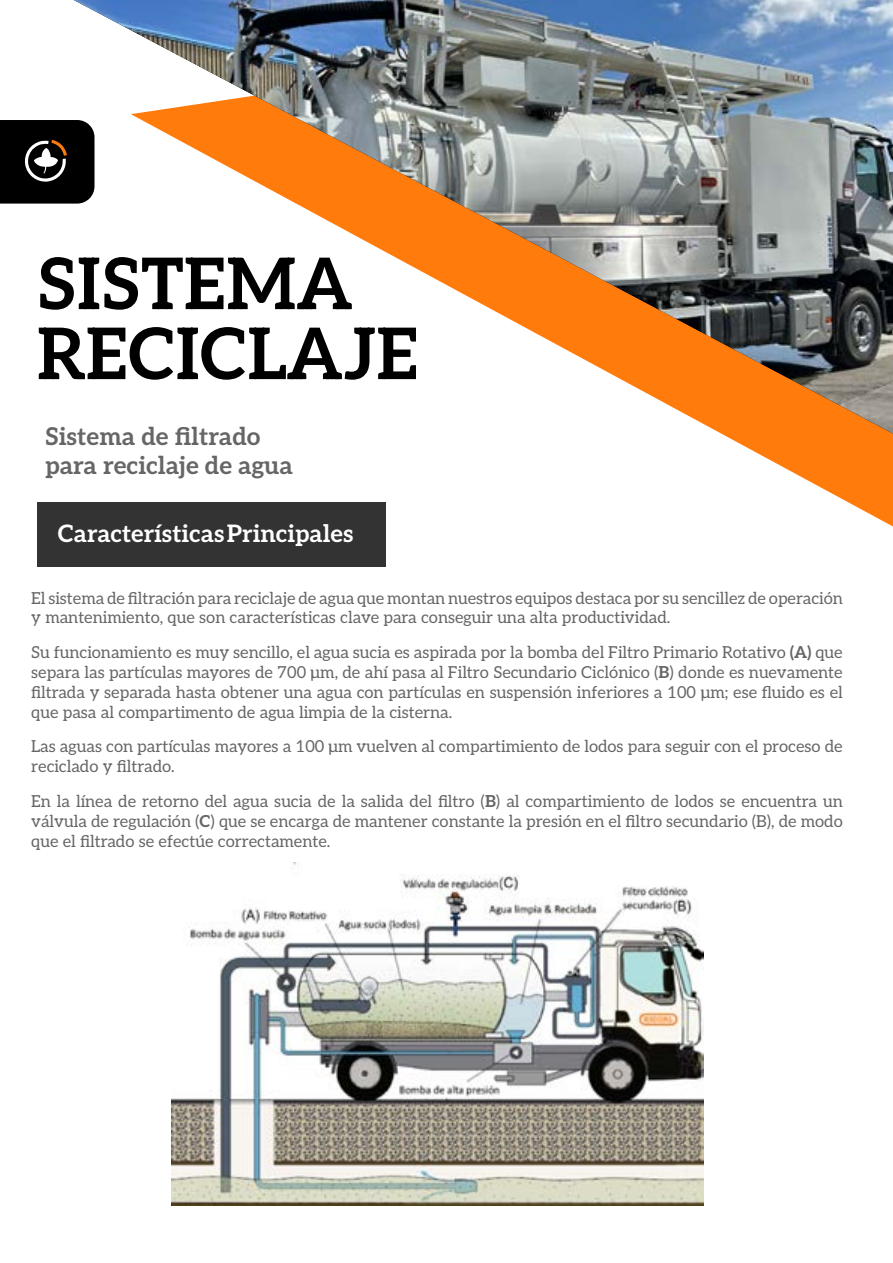
<style>
.page{position:relative;width:893px;height:1263px;background:#fff}
.page>*{position:absolute;margin:0;border:0;box-sizing:border-box;transform-origin:0 0}
.t1{font:700 71.1px/70.1px "Aleo";color:#000}
.t2{font:700 24.45px/29.4px "Aleo";color:#666}
.t3{font:700 24px "Aleo";color:#fff}
.t4{font:16.5px/19.8px "Aleo";color:#666}
.s1{font-weight:700}
</style>
<div class="page">
<svg style="left:722px;top:434px;width:171px;height:92px"></svg>
<div style="left:37px;top:502px;width:349px;height:64px;background:#333"></div>
<svg style="left:0;top:120px;width:74px;height:84px;background:#1a1817"></svg>
<img style="left:74px;top:0;width:819px;height:434px">
<img style="left:171px;top:862px;width:533px;height:343px">
<h1 class="t1" style="left:37px;top:245px;width:383px">SISTEMA<br>RECICLAJE</h1>
<h2 class="t2" style="left:45px;top:420px;width:249px">Sistema de filtrado para reciclaje de agua</h2>
<h3 class="t3" style="left:58px;top:514px;width:297px">Características Principales</h3>
<p class="t4" style="left:31px;top:587px;width:813px">El sistema de filtración para reciclaje de agua que montan nuestros equipos destaca por su sencillez de operación y mantenimiento, que son características clave para conseguir una alta productividad.</p>
<p class="t4" style="left:31px;top:641px;width:813px;text-align:justify">Su funcionamiento es muy sencillo, el agua sucia es aspirada por la bomba del Filtro Primario Rotativo <span class="s1">(A)</span> que separa las partículas mayores de 700 µm, de ahí pasa al Filtro Secundario Ciclónico (<span class="s1">B</span>) donde es nuevamente filtrada y separada hasta obtener una agua con partículas en suspensión inferiores a 100 µm; ese fluido es el que pasa al compartimento de agua limpia de la cisterna.</p>
<p class="t4" style="left:31px;top:736px;width:813px">Las aguas con partículas mayores a 100 µm vuelven al compartimiento de lodos para seguir con el proceso de reciclado y filtrado.</p>
<p class="t4" style="left:31px;top:790px;width:813px;text-align:justify">En la línea de retorno del agua sucia de la salida del filtro (<span class="s1">B</span>) al compartimiento de lodos se encuentra un válvula de regulación (<span class="s1">C</span>) que se encarga de mantener constante la presión en el filtro secundario (B), de modo que el filtrado se efectúe correctamente.</p>
</div>
